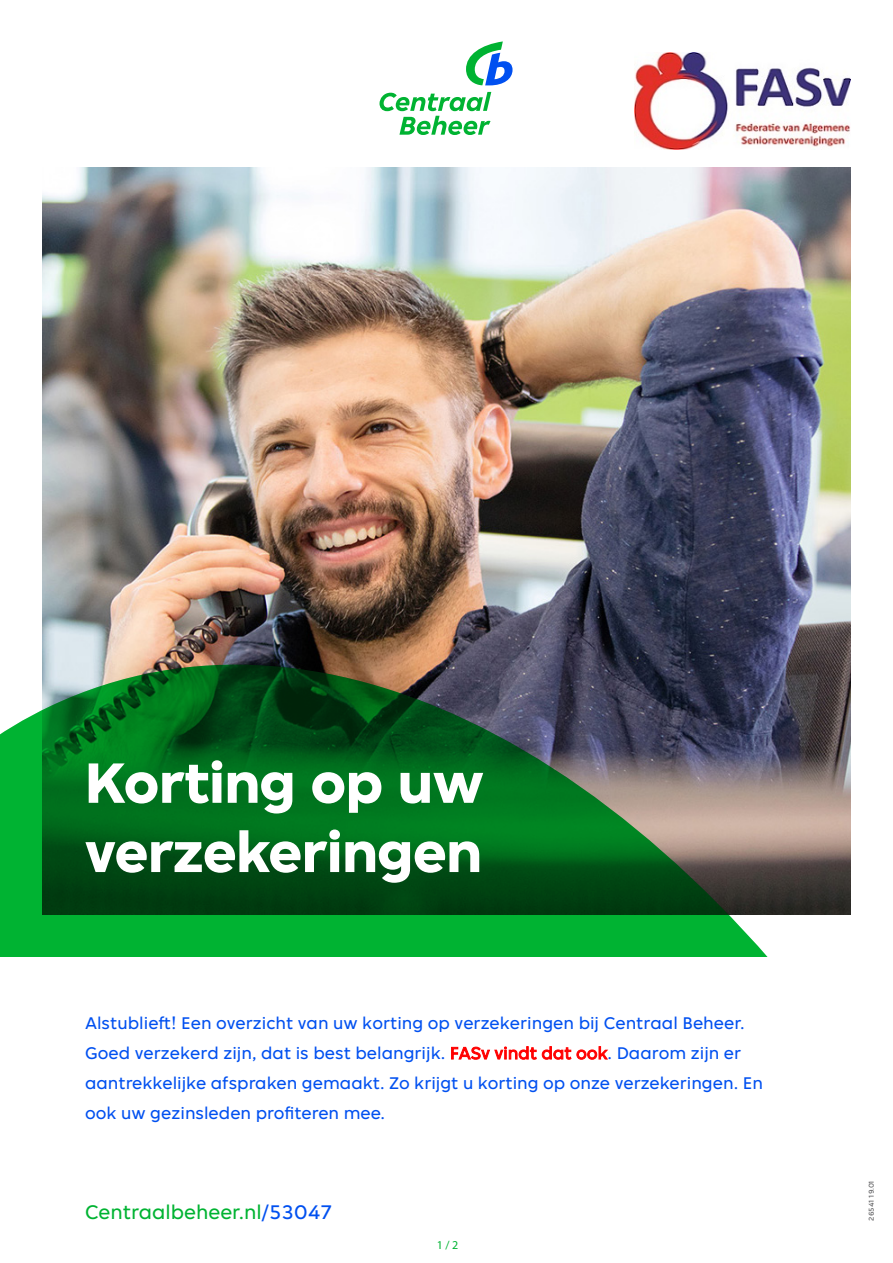
<style>
.page{position:relative;width:893px;height:1263px;background:#fff}
.page>*{position:absolute;margin:0;border:0;box-sizing:border-box;transform-origin:0 0}
.t1{font:700 60.6px/69.3px "Plastic Sans";color:#fff}
.t2{font:21px "Plastic Sans";color:#00b332}
.t3{font:18px/30px "Plastic Sans";color:#0050f0}
.t4{font:12px "Myriad Pro";color:#00b332}
.t5{font:7.5px "Plastic Sans";letter-spacing:-.005em;color:#58585a}
.s1{color:#f00}
.s2{color:#0050f0}
</style>
<div class="page">
<img style="left:43px;top:168px;width:807px;height:408px">
<img style="left:0;top:576px;width:851px;height:381px">
<img style="left:634px;top:52px;width:216px;height:97px">
<svg style="left:379px;top:92px;width:112px;height:43px"></svg>
<svg style="left:466px;top:41px;width:47px;height:44px"></svg>
<h1 class="t1" style="left:85px;top:749px;width:400px">Korting op uw verzekeringen</h1>
<p class="t3" style="left:85px;top:1008px;width:679px">Alstublieft! Een overzicht van uw korting op verzekeringen bij Centraal Beheer.<br>Goed verzekerd zijn, dat is best belangrijk. <span class="s1">FASv vindt dat ook</span>. Daarom zijn er aantrekkelijke afspraken gemaakt. Zo krijgt u korting op onze verzekeringen. En ook uw gezinsleden profiteren mee.</p>
<p class="t2" style="left:85px;top:1200px;width:249px">Centraalbeheer.nl<span class="s2">/53047</span></p>
<p class="t4" style="left:437px;top:1237px;width:23px">1 / 2</p>
<p class="t5" style="left:867px;top:1221px;width:42px;rotate:-90deg">26541 19.01</p>
</div>
